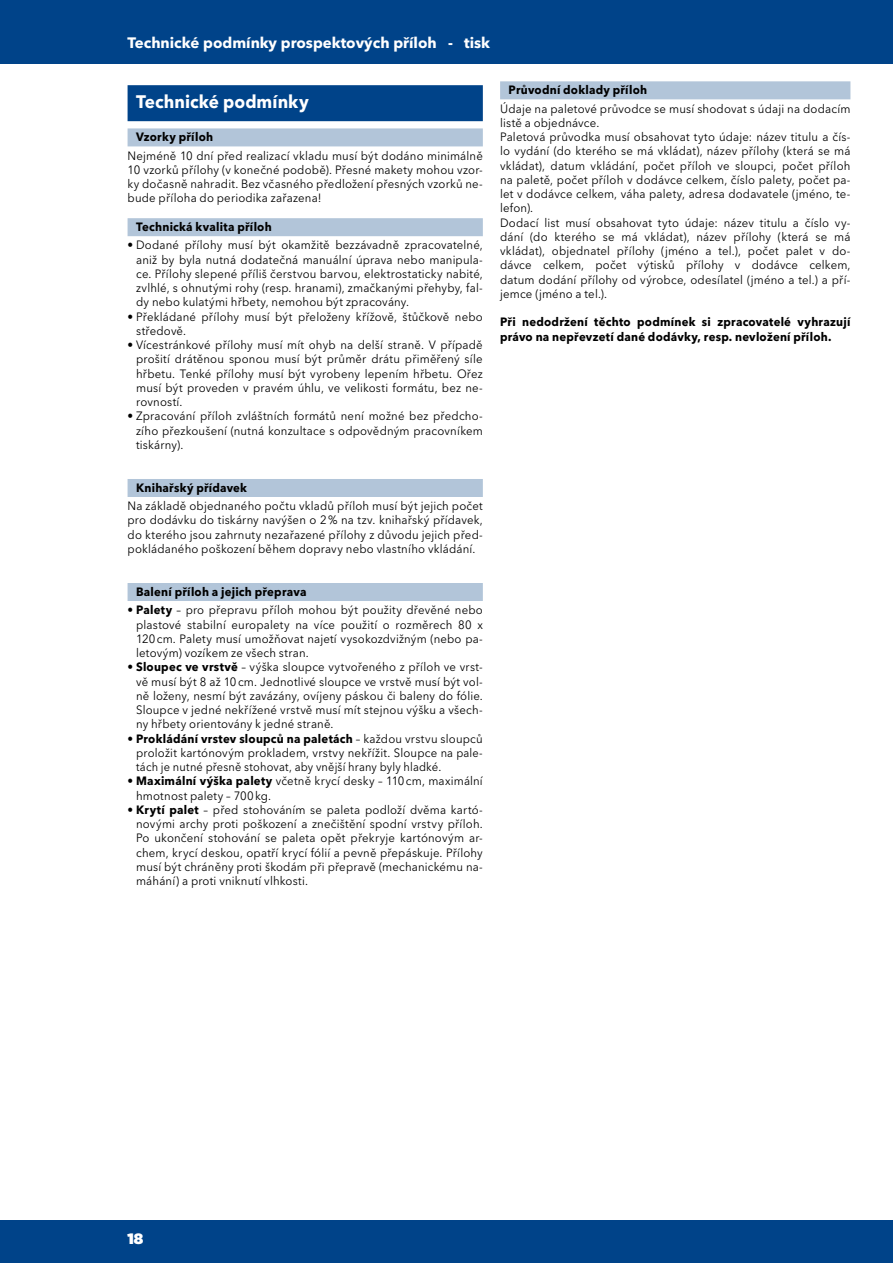
<style>
.page{position:relative;width:893px;height:1263px;background:#fff}
.page>*{position:absolute;margin:0;border:0;box-sizing:border-box;transform-origin:0 0}
.t1{font:700 18px "Avenir Next LT Pro";letter-spacing:.005em;color:#fff;scale:.95 1}
.t2{font:700 15px "Avenir Next LT Pro";color:#fff}
.t3{font:900 15px "Gotham";color:#fff}
.t4{font:12px/14.2px "Avenir Next LT Pro";letter-spacing:.015em;color:#000;text-align:justify;scale:.95 1}
.t5{font:700 12px/14.2px "Avenir Next LT Pro";letter-spacing:.02em;color:#000;scale:.95 1}
.s1{font-weight:700}
</style>
<div class="page">
<div style="left:0;top:0;width:893px;height:64px;background:#004389"></div>
<div style="left:0;top:1220px;width:893px;height:43px;background:#004389"></div>
<div style="left:128px;top:85px;width:355px;height:36px;background:#004389"></div>
<div style="left:128px;top:128px;width:355px;height:18px;background:#b2c5d9"></div>
<div style="left:128px;top:218px;width:355px;height:18px;background:#b2c5d9"></div>
<div style="left:128px;top:479px;width:355px;height:18px;background:#b2c5d9"></div>
<div style="left:128px;top:583px;width:355px;height:18px;background:#b2c5d9"></div>
<div style="left:500px;top:81px;width:350px;height:18px;background:#b2c5d9"></div>
<p class="t2" style="left:128px;top:34px;width:364px">Technické podmínky prospektových příloh - tisk</p>
<h1 class="t1" style="left:136px;top:91px;width:183px">Technické podmínky</h1>
<p class="t5" style="left:136px;top:130px;width:83px">Vzorky příloh</p>
<p class="t4" style="left:128px;top:148px;width:375px">Nejméně 10 dní před realizací vkladu musí být dodáno minimálně 10 vzorků přílohy (v konečné podobě). Přesné makety mohou vzor&shy;ky dočasně nahradit. Bez včasného předložení přesných vzorků ne&shy;bude příloha do periodika zařazena!</p>
<p class="t5" style="left:136px;top:220px;width:144px">Technická kvalita příloh</p>
<p class="t4" style="left:136px;top:238px;width:366px;text-indent:-9px"><span class="s1">•</span> Dodané přílohy musí být okamžitě bezzávadně zpracovatelné, aniž by byla nutná dodatečná manuální úprava nebo manipula&shy;ce. Přílohy slepené příliš čerstvou barvou, elektrostaticky nabité, zvlhlé, s ohnutými rohy (resp. hranami), zmačkanými přehyby, fal&shy;dy nebo kulatými hřbety, nemohou být zpracovány.</p>
<p class="t4" style="left:136px;top:309px;width:366px;text-indent:-9px"><span class="s1">•</span> Překládané přílohy musí být přeloženy křížově, štůčkově nebo středově.</p>
<p class="t4" style="left:136px;top:338px;width:366px;text-indent:-9px"><span class="s1">•</span> Vícestránkové přílohy musí mít ohyb na delší straně. V případě prošití drátěnou sponou musí být průměr drátu přiměřený síle hřbetu. Tenké přílohy musí být vyrobeny lepením hřbetu. Ořez musí být proveden v pravém úhlu, ve velikosti formátu, bez ne&shy;rovností.</p>
<p class="t4" style="left:136px;top:409px;width:366px;text-indent:-9px"><span class="s1">•</span> Zpracování příloh zvláštních formátů není možné bez předcho&shy;zího přezkoušení (nutná konzultace s odpovědným pracovníkem tiskárny).</p>
<p class="t5" style="left:136px;top:480px;width:118px">Knihařský přídavek</p>
<p class="t4" style="left:128px;top:499px;width:375px">Na základě objednaného počtu vkladů příloh musí být jejich počet pro dodávku do tiskárny navýšen o 2% na tzv. knihařský přídavek, do kterého jsou zahrnuty nezařazené přílohy z důvodu jejich před&shy;pokládaného poškození během dopravy nebo vlastního vkládání.</p>
<p class="t5" style="left:136px;top:584px;width:181px">Balení příloh a jejich přeprava</p>
<p class="t4" style="left:136px;top:603px;width:366px;text-indent:-9px"><span class="s1">• Palety</span> – pro přepravu příloh mohou být použity dřevěné nebo plastové stabilní europalety na více použití o rozměrech 80 x 120cm. Palety musí umožňovat najetí vysokozdvižným (nebo pa&shy;letovým) vozíkem ze všech stran.</p>
<p class="t4" style="left:136px;top:660px;width:366px;text-indent:-9px"><span class="s1">• Sloupec ve vrstvě</span> – výška sloupce vytvořeného z příloh ve vrst&shy;vě musí být 8 až 10cm. Jednotlivé sloupce ve vrstvě musí být vol&shy;ně loženy, nesmí být zavázány, ovíjeny páskou či baleny do fólie.<br>Sloupce v jedné nekřížené vrstvě musí mít stejnou výšku a všech&shy;ny hřbety orientovány k jedné straně.</p>
<p class="t4" style="left:136px;top:731px;width:366px;text-indent:-9px"><span class="s1">• Prokládání vrstev sloupců na paletách</span> – každou vrstvu sloupců proložit kartónovým prokladem, vrstvy nekřížit. Sloupce na pale&shy;tách je nutné přesně stohovat, aby vnější hrany byly hladké.</p>
<p class="t4" style="left:136px;top:774px;width:366px;text-indent:-9px"><span class="s1">• Maximální výška palety</span> včetně krycí desky – 110cm, maximální hmotnost palety – 700kg.</p>
<p class="t4" style="left:136px;top:802px;width:366px;text-indent:-9px"><span class="s1">• Krytí palet</span> – před stohováním se paleta podloží dvěma kartó&shy;novými archy proti poškození a znečištění spodní vrstvy příloh.<br>Po ukončení stohování se paleta opět překryje kartónovým ar&shy;chem, krycí deskou, opatří krycí fólií a pevně přepáskuje. Přílohy musí být chráněny proti škodám při přepravě (mechanickému na&shy;máhání) a proti vniknutí vlhkosti.</p>
<p class="t5" style="left:509px;top:83px;width:147px">Průvodní doklady příloh</p>
<p class="t4" style="left:500px;top:101px;width:370px;text-align:left">Údaje na paletové průvodce se musí shodovat s údaji na dodacím listě a objednávce.<br>Paletová průvodka musí obsahovat tyto údaje: název titulu a čís&shy;lo vydání (do kterého se má vkládat), název přílohy (která se má vkládat), datum vkládání, počet příloh ve sloupci, počet příloh na paletě, počet příloh v dodávce celkem, číslo palety, počet pa&shy;let v dodávce celkem, váha palety, adresa dodavatele (jméno, te&shy;lefon).<br>Dodací list musí obsahovat tyto údaje: název titulu a číslo vy&shy;dání (do kterého se má vkládat), název přílohy (která se má vkládat), objednatel přílohy (jméno a tel.), počet palet v do&shy;dávce celkem, počet výtisků přílohy v dodávce celkem, datum dodání přílohy od výrobce, odesílatel (jméno a tel.) a pří&shy;jemce (jméno a tel.).</p>
<p class="t5" style="left:500px;top:315px;width:370px">Při nedodržení těchto podmínek si zpracovatelé vyhrazují právo na nepřevzetí dané dodávky, resp. nevložení příloh.</p>
<p class="t3" style="left:128px;top:1228px;width:17px">18</p>
</div>
